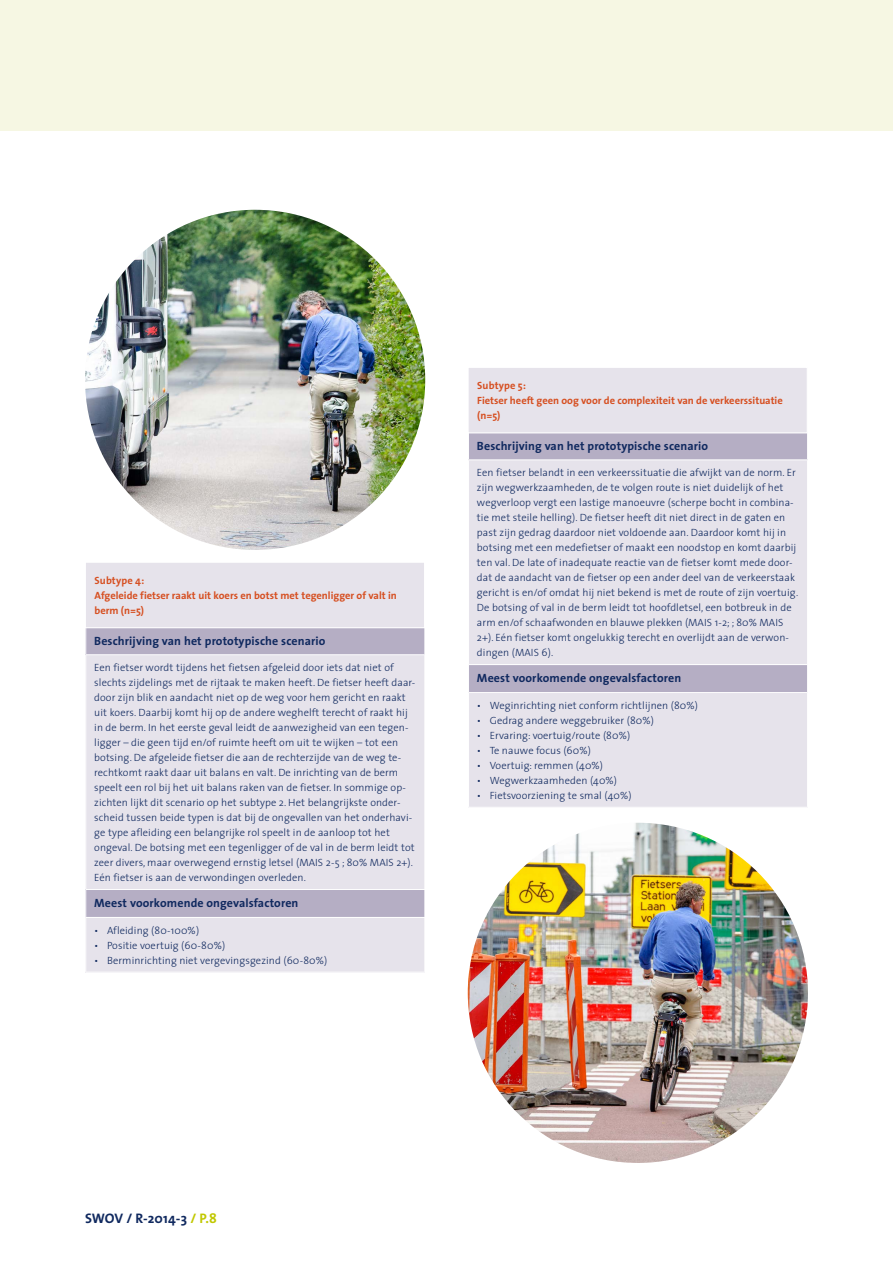
<style>
.page{position:relative;width:893px;height:1263px;background:#fff}
.page>*{position:absolute;margin:0;border:0;box-sizing:border-box;transform-origin:0 0}
.t1{font:700 13.8px "The Sans";color:#10295f}
.t2{font:700 12px "The Sans";letter-spacing:.01em;color:#10295f}
.t3{font:300 10.5px/15px "The Sans";letter-spacing:.01em;color:#10295f}
.t4{font:700 10.5px/15px "The Sans";color:#d64f21}
.s1{color:#c1c800}
</style>
<div class="page">
<div style="left:0;top:0;width:893px;height:131px;background:#f6f7e3"></div>
<img style="left:85px;top:210px;width:340px;height:340px;border-radius:170px">
<div style="left:85px;top:627px;width:340px;height:345px;background:#e6e3eb"></div>
<div style="left:86px;top:627px;width:339px;height:28px;background:#b5aec4"></div>
<div style="left:86px;top:889px;width:339px;height:28px;background:#b5aec4"></div>
<hr style="left:85px;top:655px;width:1px;height:234px;background:#fff">
<hr style="left:424px;top:655px;width:1px;height:234px;background:#fff">
<hr style="left:85px;top:889px;width:340px;height:1px;background:#fff">
<svg style="left:424px;top:890px;width:1px;height:27px"></svg>
<hr style="left:85px;top:917px;width:340px;height:1px;background:#fff">
<hr style="left:85px;top:918px;width:1px;height:54px;background:#fff">
<hr style="left:424px;top:918px;width:1px;height:54px;background:#fff">
<svg style="left:424px;top:628px;width:1px;height:26px"></svg>
<hr style="left:85px;top:654px;width:340px;height:1px;background:#fff">
<div style="left:85px;top:562px;width:340px;height:66px;background:#e6e3eb;border:1px solid #fff"></div>
<img style="left:468px;top:823px;width:340px;height:340px;border-radius:170px">
<div style="left:468px;top:432px;width:340px;height:376px;background:#e6e3eb"></div>
<div style="left:468px;top:433px;width:339px;height:27px;background:#b5aec4"></div>
<div style="left:468px;top:665px;width:339px;height:27px;background:#b5aec4"></div>
<hr style="left:468px;top:460px;width:1px;height:204px;background:#fff">
<hr style="left:807px;top:460px;width:1px;height:204px;background:#fff">
<hr style="left:468px;top:664px;width:340px;height:1px;background:#fff">
<svg style="left:468px;top:665px;width:1px;height:27px"></svg>
<svg style="left:807px;top:665px;width:1px;height:27px"></svg>
<hr style="left:468px;top:692px;width:340px;height:1px;background:#fff">
<hr style="left:468px;top:693px;width:1px;height:114px;background:#fff">
<hr style="left:807px;top:693px;width:1px;height:114px;background:#fff">
<hr style="left:468px;top:807px;width:340px;height:1px;background:#fff">
<svg style="left:468px;top:433px;width:1px;height:26px"></svg>
<svg style="left:807px;top:433px;width:1px;height:26px"></svg>
<hr style="left:468px;top:459px;width:340px;height:1px;background:#fff">
<div style="left:468px;top:367px;width:340px;height:66px;background:#e6e3eb;border:1px solid #fff"></div>
<p class="t4" style="left:95px;top:573px;width:304px">Subtype 4:<br>Afgeleide fietser raakt uit koers en botst met tegenligger of valt in berm (n=5)</p>
<p class="t2" style="left:94px;top:630px;width:233px">Beschrijving van het prototypische scenario</p>
<p class="t3" style="left:94px;top:659px;width:323px">Een fietser wordt tijdens het fietsen afgeleid door iets dat niet of slechts zijdelings met de rijtaak te maken heeft. De fietser heeft daar&shy;door zijn blik en aandacht niet op de weg voor hem gericht en raakt uit koers. Daarbij komt hij op de andere weghelft terecht of raakt hij in de berm. In het eerste geval leidt de aanwezigheid van een tegen&shy;ligger – die geen tijd en/of ruimte heeft om uit te wijken – tot een botsing. De afgeleide fietser die aan de rechterzijde van de weg te&shy;rechtkomt raakt daar uit balans en valt. De inrichting van de berm speelt een rol bij het uit balans raken van de fietser. In sommige op&shy;zichten lijkt dit scenario op het subtype 2. Het belangrijkste onder&shy;scheid tussen beide typen is dat bij de ongevallen van het onderhavi&shy;ge type afleiding een belangrijke rol speelt in de aanloop tot het ongeval. De botsing met een tegenligger of de val in de berm leidt tot zeer divers, maar overwegend ernstig letsel (MAIS 2-5 ; 80% MAIS 2+).<br>Eén fietser is aan de verwondingen overleden.</p>
<p class="t2" style="left:94px;top:892px;width:206px">Meest voorkomende ongevalsfactoren</p>
<p class="t3" style="left:94px;top:922px;width:106px">• Afleiding (80-100%)</p>
<p class="t3" style="left:94px;top:937px;width:132px">• Positie voertuig (60-80%)</p>
<p class="t3" style="left:94px;top:952px;width:235px">• Berminrichting niet vergevingsgezind (60-80%)</p>
<p class="t4" style="left:477px;top:378px;width:307px">Subtype 5:<br>Fietser heeft geen oog voor de complexiteit van de verkeerssituatie (n=5)</p>
<p class="t2" style="left:477px;top:436px;width:233px">Beschrijving van het prototypische scenario</p>
<p class="t3" style="left:477px;top:465px;width:323px">Een fietser belandt in een verkeerssituatie die afwijkt van de norm. Er zijn wegwerkzaamheden, de te volgen route is niet duidelijk of het wegverloop vergt een lastige manoeuvre (scherpe bocht in combina&shy;tie met steile helling). De fietser heeft dit niet direct in de gaten en past zijn gedrag daardoor niet voldoende aan. Daardoor komt hij in botsing met een medefietser of maakt een noodstop en komt daarbij ten val. De late of inadequate reactie van de fietser komt mede door&shy;dat de aandacht van de fietser op een ander deel van de verkeerstaak gericht is en/of omdat hij niet bekend is met de route of zijn voertuig.<br>De botsing of val in de berm leidt tot hoofdletsel, een botbreuk in de arm en/of schaafwonden en blauwe plekken (MAIS 1-2; ; 80% MAIS 2+). Eén fietser komt ongelukkig terecht en overlijdt aan de verwon&shy;dingen (MAIS 6).</p>
<p class="t2" style="left:477px;top:668px;width:206px">Meest voorkomende ongevalsfactoren</p>
<p class="t3" style="left:477px;top:697px;width:223px">• Weginrichting niet conform richtlijnen (80%)</p>
<p class="t3" style="left:477px;top:712px;width:179px">• Gedrag andere weggebruiker (80%)</p>
<p class="t3" style="left:477px;top:727px;width:155px">• Ervaring: voertuig/route (80%)</p>
<p class="t3" style="left:477px;top:742px;width:116px">• Te nauwe focus (60%)</p>
<p class="t3" style="left:477px;top:757px;width:128px">• Voertuig: remmen (40%)</p>
<p class="t3" style="left:477px;top:772px;width:142px">• Wegwerkzaamheden (40%)</p>
<p class="t3" style="left:477px;top:787px;width:156px">• Fietsvoorziening te smal (40%)</p>
<h1 class="t1" style="left:85px;top:1207px;width:133px">SWOV / R-2014-3 <span class="s1">/ P.8</span></h1>
</div>
